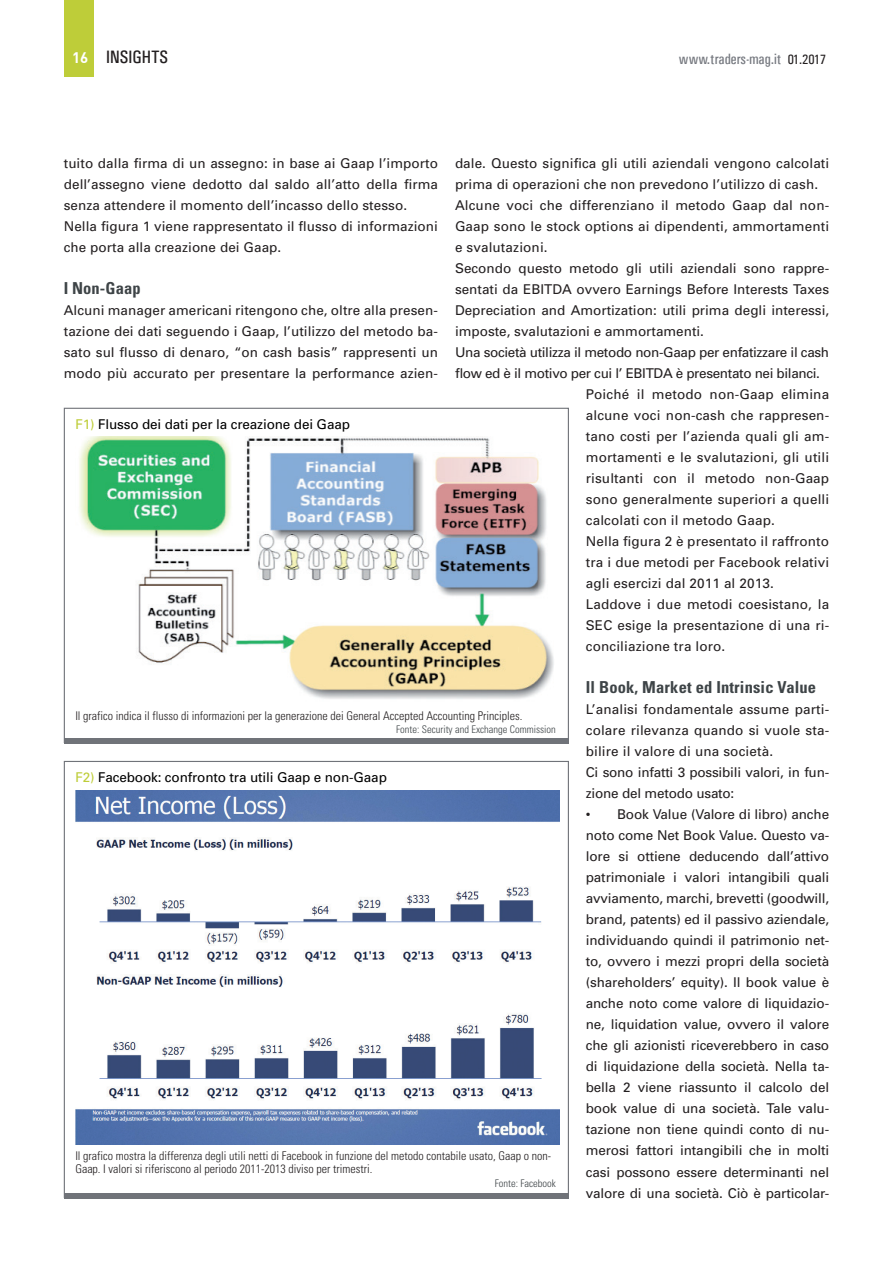
<style>
.page{position:relative;width:893px;height:1263px;background:#fff}
.page>*{position:absolute;margin:0;border:0;box-sizing:border-box;transform-origin:0 0}
.t1{font:18px "Univers Condensed";color:#231f20}
.t2{font:700 condensed 16.5px "Univers";letter-spacing:.01em;color:#3e4447}
.t3{font:15px "Univers Condensed";color:#767980}
.t4{font:13.5px/21px "Univers";letter-spacing:.005em;color:#231f20}
.t5{font:13.5px "Univers";letter-spacing:-.025em;color:#231f20}
.t6{font:13.5px "Univers";letter-spacing:-.01em;color:#000}
.t7{font:300 condensed 12px/13.5px "Univers";color:#231f20}
.t8{font:300 condensed 10.5px "Univers";color:#3e4447}
.s1{font-family:"DIN Bold";font-size:15px;color:#fff}
.s2{font-size:13.5px;color:#231f20}
.s3{color:#becd39}
</style>
<div class="page">
<div style="left:64px;top:0;width:30px;height:77px;background:#becd39"></div>
<img style="left:79px;top:437px;width:475px;height:262px">
<div style="left:64px;top:739px;width:505px;height:5px;background:#707379"></div>
<img style="left:75px;top:790px;width:484px;height:355px">
<div style="left:64px;top:1193px;width:505px;height:6px;background:#707379"></div>
<h1 class="t1" style="left:72px;top:46px;width:98px"><span class="s1">16</span> INSIGHTS</h1>
<p class="t3" style="left:679px;top:50px;width:149px">www.traders-mag.it <span class="s2">01.2017</span></p>
<p class="t4" style="left:64px;top:153px;width:376px">tuito dalla firma di un assegno: in base ai Gaap l’importo dell’assegno viene dedotto dal saldo all’atto della firma senza attendere il momento dell’incasso dello stesso.<br>Nella figura 1 viene rappresentato il flusso di informazioni che porta alla creazione dei Gaap.</p>
<p class="t2" style="left:64px;top:278px;width:78px">I Non-Gaap</p>
<p class="t4" style="left:64px;top:300px;width:376px;text-align:justify">Alcuni manager americani ritengono che, oltre alla presen&shy;tazione dei dati seguendo i Gaap, l’utilizzo del metodo ba&shy;sato sul flusso di denaro, “on cash basis” rappresenti un modo più accurato per presentare la performance azien-</p>
<p class="t4" style="left:455px;top:153px;width:376px">dale. Questo significa gli utili aziendali vengono calcolati</p>
<p class="t4" style="left:455px;top:174px;width:365px">prima di operazioni che non prevedono l’utilizzo di cash.</p>
<p class="t4" style="left:455px;top:195px;width:376px">Alcune voci che differenziano il metodo Gaap dal non-</p>
<p class="t4" style="left:455px;top:216px;width:376px">Gaap sono le stock options ai dipendenti, ammortamenti</p>
<p class="t4" style="left:455px;top:237px;width:94px">e svalutazioni.</p>
<p class="t4" style="left:455px;top:258px;width:376px">Secondo questo metodo gli utili aziendali sono rappre-</p>
<p class="t4" style="left:455px;top:279px;width:376px">sentati da EBITDA ovvero Earnings Before Interests Taxes</p>
<p class="t4" style="left:455px;top:300px;width:376px">Depreciation and Amortization: utili prima degli interessi,</p>
<p class="t4" style="left:455px;top:321px;width:251px">imposte, svalutazioni e ammortamenti.</p>
<p class="t5" style="left:455px;top:344px;width:376px">Una società utilizza il metodo non-Gaap per enfatizzare il cash</p>
<p class="t5" style="left:455px;top:365px;width:366px">flow ed è il motivo per cui l’ EBITDA è presentato nei bilanci.</p>
<p class="t4" style="left:586px;top:384px;width:245px">Poiché il metodo non-Gaap elimina</p>
<p class="t4" style="left:586px;top:405px;width:245px">alcune voci non-cash che rappresen-</p>
<p class="t4" style="left:586px;top:426px;width:245px">tano costi per l’azienda quali gli am-</p>
<p class="t4" style="left:586px;top:447px;width:245px">mortamenti e le svalutazioni, gli utili</p>
<p class="t4" style="left:586px;top:468px;width:245px">risultanti con il metodo non-Gaap</p>
<p class="t4" style="left:586px;top:489px;width:245px">sono generalmente superiori a quelli</p>
<p class="t4" style="left:586px;top:510px;width:191px">calcolati con il metodo Gaap.</p>
<p class="t4" style="left:586px;top:531px;width:245px">Nella figura 2 è presentato il raffronto</p>
<p class="t4" style="left:586px;top:552px;width:245px">tra i due metodi per Facebook relativi</p>
<p class="t4" style="left:586px;top:573px;width:189px">agli esercizi dal 2011 al 2013.</p>
<p class="t4" style="left:586px;top:594px;width:245px">Laddove i due metodi coesistano, la</p>
<p class="t4" style="left:586px;top:615px;width:245px">SEC esige la presentazione di una ri-</p>
<p class="t4" style="left:586px;top:636px;width:141px">conciliazione tra loro.</p>
<p class="t2" style="left:586px;top:677px;width:232px">Il Book, Market ed Intrinsic Value</p>
<p class="t4" style="left:586px;top:699px;width:245px">L’analisi fondamentale assume parti&shy;colare rilevanza quando si vuole sta&shy;bilire il valore di una società.<br>Ci sono infatti 3 possibili valori, in fun&shy;zione del metodo usato:</p>
<p class="t4" style="left:586px;top:804px;width:245px;text-align:justify">• Book Value (Valore di libro) anche noto come Net Book Value. Questo va&shy;lore si ottiene deducendo dall’attivo patrimoniale i valori intangibili quali avviamento, marchi, brevetti (goodwill, brand, patents) ed il passivo aziendale, individuando quindi il patrimonio net&shy;to, ovvero i mezzi propri della società (shareholders’ equity). Il book value è anche noto come valore di liquidazio&shy;ne, liquidation value, ovvero il valore che gli azionisti riceverebbero in caso di liquidazione della società. Nella ta&shy;bella 2 viene riassunto il calcolo del book value di una società. Tale valu&shy;tazione non tiene quindi conto di nu&shy;merosi fattori intangibili che in molti casi possono essere determinanti nel valore di una società. Ciò è particolar-</p>
<p class="t6" style="left:75px;top:415px;width:276px"><span class="s3">F1)</span> Flusso dei dati per la creazione dei Gaap</p>
<p class="t7" style="left:75px;top:708px;width:449px">Il grafico indica il flusso di informazioni per la generazione dei General Accepted Accounting Principles.</p>
<p class="t8" style="left:396px;top:722px;width:161px">Fonte: Security and Exchange Commission</p>
<p class="t6" style="left:75px;top:768px;width:313px"><span class="s3">F2)</span> Facebook: confronto tra utili Gaap e non-Gaap</p>
<p class="t7" style="left:75px;top:1149px;width:477px">Il grafico mostra la differenza degli utili netti di Facebook in funzione del metodo contabile usato, Gaap o non-<br>Gaap. I valori si riferiscono al periodo 2011-2013 diviso per trimestri.</p>
<p class="t8" style="left:495px;top:1177px;width:63px">Fonte: Facebook</p>
</div>
